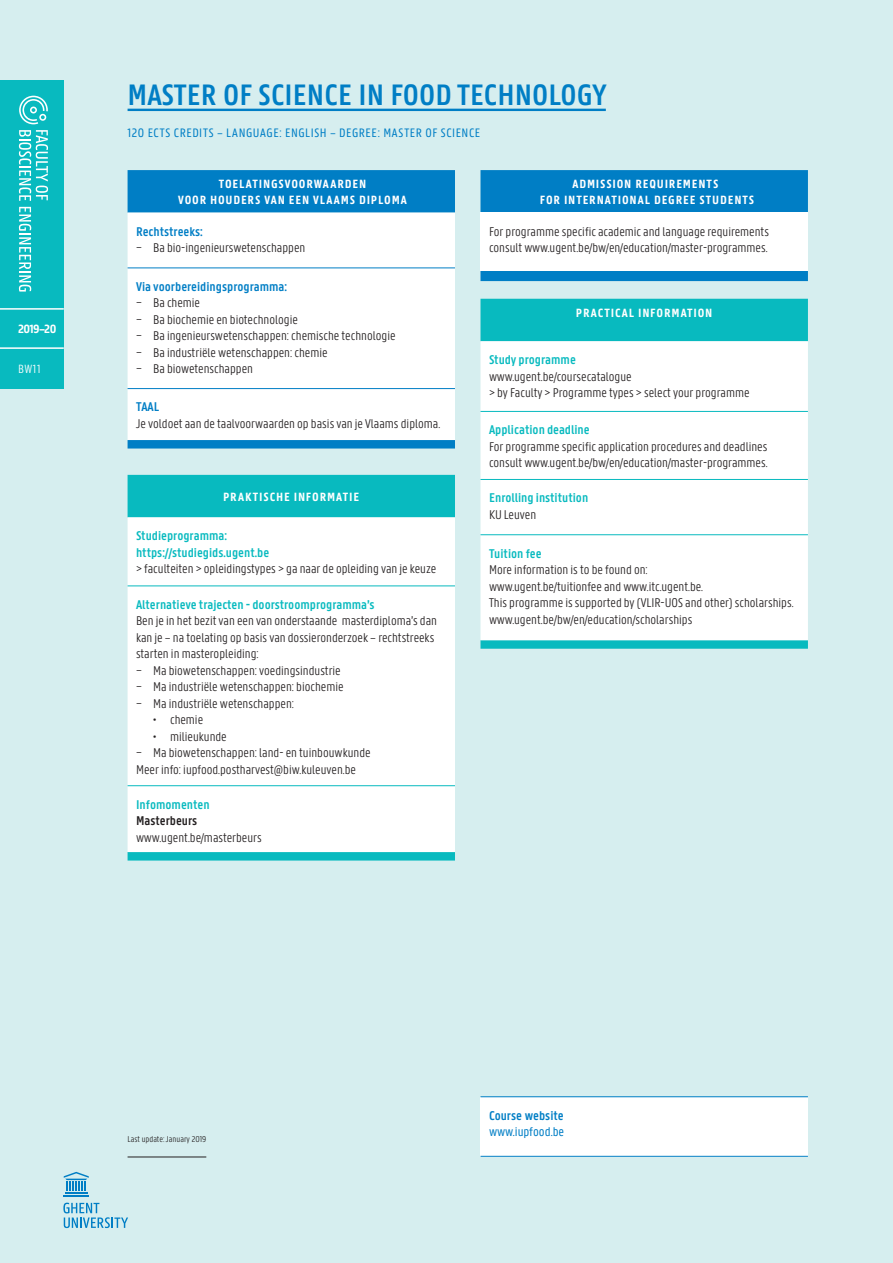
<style>
.page{position:relative;width:893px;height:1263px;background:#d6eeef}
.page>*{position:absolute;margin:0;border:0;box-sizing:border-box;transform-origin:0 0}
.t1{font:600 31.5px "Panno Text";color:#007ec5}
.t2{font:300 13.5px/16.5px "Panno Text";color:#231f20}
.t3{font:600 13.5px/16.5px "Panno Text";color:#08babf}
.t4{font:600 13.5px "Panno Text";color:#007ec5}
.t5{font:13.5px "Panno Text";color:#007ec5}
.t6{font:600 13.5px "Panno Text";color:#231f20}
.t7{font:13.05px "Panno Text";letter-spacing:.04em;color:#007ec5}
.t8{font:700 12.75px/15.8px "Panno Text";letter-spacing:.06em;color:#fff;text-align:center}
.t9{font:300 12.75px "Panno Text";color:#fff}
.t10{font:300 9px "Panno Text";color:#231f20}
</style>
<div class="page">
<div style="left:0;top:80px;width:64px;height:309px;background:#08babf"></div>
<svg style="left:19px;top:207px;width:12px;height:85px"></svg>
<svg style="left:19px;top:130px;width:29px;height:71px"></svg>
<svg style="left:19px;top:96px;width:29px;height:28px"></svg>
<hr style="left:0;top:308px;width:64px;height:2px;background:#fff">
<hr style="left:0;top:347px;width:64px;height:2px;background:#fff">
<hr style="left:65px;top:1192px;width:22px;height:2px;background:#007ec5">
<hr style="left:64px;top:1195px;width:25px;height:2px;background:#007ec5">
<svg style="left:64px;top:1172px;width:25px;height:19px"></svg>
<svg style="left:63px;top:1203px;width:65px;height:25px"></svg>
<div style="left:480px;top:1097px;width:328px;height:59px;background:#fff"></div>
<hr style="left:480px;top:1096px;width:328px;height:1px;background:#007ec5">
<hr style="left:480px;top:1156px;width:328px;height:1px;background:#007ec5">
<div style="left:128px;top:475px;width:327px;height:385px;background:#08babf"></div>
<div style="left:128px;top:517px;width:327px;height:335px;background:#fff"></div>
<hr style="left:128px;top:585px;width:327px;height:1px;background:#08babf">
<hr style="left:128px;top:785px;width:327px;height:1px;background:#08babf">
<hr style="left:128px;top:109px;width:478px;height:2px;background:#007ec5">
<div style="left:480px;top:299px;width:328px;height:350px;background:#08babf"></div>
<div style="left:480px;top:341px;width:328px;height:299px;background:#fff"></div>
<hr style="left:480px;top:411px;width:328px;height:1px;background:#08babf">
<hr style="left:480px;top:479px;width:328px;height:1px;background:#08babf">
<hr style="left:480px;top:534px;width:328px;height:1px;background:#08babf">
<div style="left:128px;top:170px;width:327px;height:278px;background:#007ec5"></div>
<div style="left:128px;top:213px;width:327px;height:227px;background:#fff"></div>
<hr style="left:128px;top:267px;width:327px;height:1px;background:#007ec5">
<hr style="left:128px;top:388px;width:327px;height:1px;background:#007ec5">
<div style="left:480px;top:170px;width:328px;height:111px;background:#007ec5"></div>
<div style="left:480px;top:213px;width:328px;height:58px;background:#fff"></div>
<hr style="left:128px;top:1157px;width:78px;height:1px;background:#231f20">
<p class="t8" style="left:18px;top:321px;width:40px">2019–20</p>
<p class="t9" style="left:18px;top:362px;width:24px">BW11</p>
<h1 class="t1" style="left:128px;top:77px;width:480px">MASTER OF SCIENCE IN FOOD TECHNOLOGY</h1>
<p class="t7" style="left:128px;top:126px;width:354px">120 ECTS CREDITS – LANGUAGE: ENGLISH – DEGREE: MASTER OF SCIENCE</p>
<p class="t8" style="left:178px;top:176px;width:230px">TOELATINGSVOORWAARDEN<br>VOOR HOUDERS VAN EEN VLAAMS DIPLOMA</p>
<p class="t4" style="left:136px;top:224px;width:68px">Rechtstreeks:</p>
<p class="t2" style="left:136px;top:240px;width:171px">− Ba bio-ingenieurswetenschappen</p>
<p class="t4" style="left:136px;top:279px;width:153px">Via voorbereidingsprogramma:</p>
<p class="t2" style="left:136px;top:295px;width:261px">− Ba chemie<br>− Ba biochemie en biotechnologie<br>− Ba ingenieurswetenschappen: chemische technologie − Ba industriële wetenschappen: chemie<br>− Ba biowetenschappen</p>
<p class="t4" style="left:136px;top:399px;width:25px">TAAL</p>
<p class="t2" style="left:136px;top:416px;width:306px">Je voldoet aan de taalvoorwaarden op basis van je Vlaams diploma.</p>
<p class="t8" style="left:223px;top:489px;width:138px">PRAKTISCHE INFORMATIE</p>
<p class="t3" style="left:136px;top:528px;width:135px">Studieprogramma: https://studiegids.ugent.be</p>
<p class="t2" style="left:136px;top:561px;width:302px">&gt; faculteiten &gt; opleidingstypes &gt; ga naar de opleiding van je keuze</p>
<p class="t3" style="left:136px;top:596px;width:240px">Alternatieve trajecten - doorstroomprogramma’s</p>
<p class="t2" style="left:136px;top:613px;width:303px">Ben je in het bezit van een van onderstaande masterdiploma’s dan kan je – na toelating op basis van dossieronderzoek – rechtstreeks starten in masteropleiding:<br>− Ma biowetenschappen: voedingsindustrie<br>− Ma industriële wetenschappen: biochemie<br>− Ma industriële wetenschappen:</p>
<p class="t2" style="left:153px;top:712px;width:52px">• chemie</p>
<p class="t2" style="left:136px;top:728px;width:236px;text-indent:17px">• milieukunde<br>− Ma biowetenschappen: land- en tuinbouwkunde<br>Meer info: iupfood.postharvest@biw.kuleuven.be</p>
<p class="t3" style="left:136px;top:796px;width:75px">Infomomenten</p>
<p class="t6" style="left:136px;top:813px;width:63px">Masterbeurs</p>
<p class="t2" style="left:136px;top:829px;width:127px">www.ugent.be/masterbeurs</p>
<p class="t8" style="left:540px;top:176px;width:216px">ADMISSION REQUIREMENTS<br>FOR INTERNATIONAL DEGREE STUDENTS</p>
<p class="t2" style="left:489px;top:223px;width:281px">For programme specific academic and language requirements consult www.ugent.be/bw/en/education/master-programmes.</p>
<p class="t8" style="left:576px;top:305px;width:138px">PRACTICAL INFORMATION</p>
<p class="t3" style="left:489px;top:352px;width:88px">Study programme</p>
<p class="t2" style="left:489px;top:368px;width:262px">www.ugent.be/coursecatalogue<br>&gt; by Faculty &gt; Programme types &gt; select your programme</p>
<p class="t3" style="left:489px;top:422px;width:102px">Application deadline</p>
<p class="t2" style="left:489px;top:438px;width:280px">For programme specific application procedures and deadlines consult www.ugent.be/bw/en/education/master-programmes.</p>
<p class="t3" style="left:489px;top:490px;width:101px">Enrolling institution</p>
<p class="t2" style="left:489px;top:507px;width:49px">KU Leuven</p>
<p class="t3" style="left:489px;top:545px;width:54px">Tuition fee</p>
<p class="t2" style="left:489px;top:562px;width:306px">More information is to be found on:<br>www.ugent.be/tuitionfee and www.itc.ugent.be.<br>This programme is supported by (VLIR-UOS and other) scholarships. www.ugent.be/bw/en/education/scholarships</p>
<p class="t10" style="left:128px;top:1134px;width:80px">Last update: January 2019</p>
<p class="t4" style="left:489px;top:1108px;width:76px">Course website</p>
<p class="t5" style="left:489px;top:1124px;width:77px">www.iupfood.be</p>
</div>
